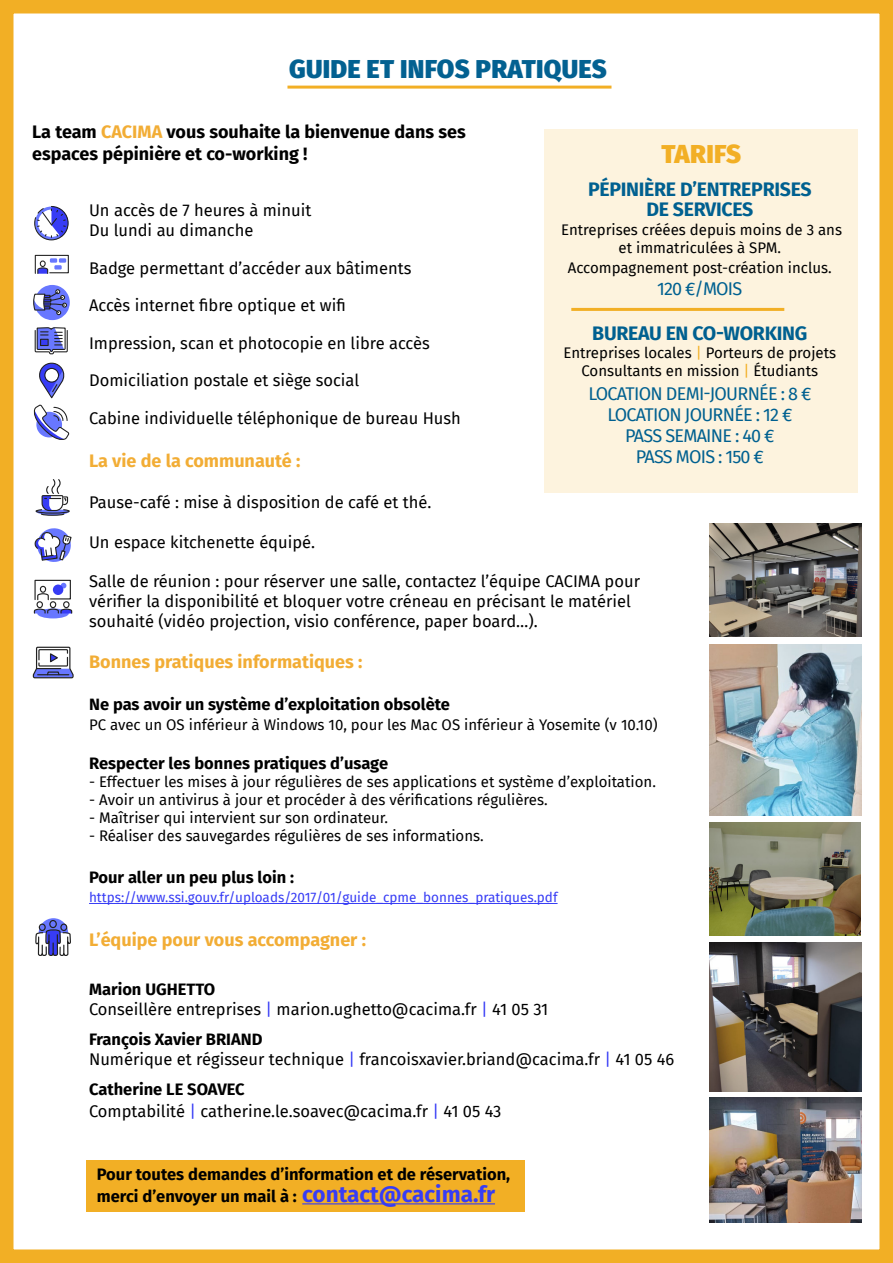
<style>
.page{position:relative;width:893px;height:1263px;background:#fff}
.page>*{position:absolute;margin:0;border:0;box-sizing:border-box;transform-origin:0 0}
.t1{font:900 25.5px "Fira Sans";letter-spacing:.01em;color:#036191}
.t2{font:900 25.5px "Fira Sans";letter-spacing:.01em;color:#f2af25}
.t3{font:700 19.5px "Fira Sans";letter-spacing:-.015em;color:#006090}
.t4{font:18px "Fira Sans";letter-spacing:-.04em;color:#006090}
.t5{font:700 18px "Fira Sans";color:#f2ad35}
.t6{font:700 18px/21.6px "Fira Sans";color:#000}
.t7{font:16.5px/19.8px "Fira Sans";color:#000}
.t8{font:700 16.5px "Fira Sans";color:#000}
.t9{font:15px/18px "Fira Sans";color:#000;text-align:center}
.t10{font:13.5px "Fira Sans";color:#373cf5}
.s1{color:#f2ad35}
.s2{color:#f2af25}
.s3{font-weight:700}
.s4{color:#373cf5}
.s5{font-size:22.5px;color:#373cf5}
</style>
<div class="page">
<div style="left:0;top:0;width:893px;height:1263px;border:14px solid #f2af25"></div>
<svg style="left:34px;top:206px;width:35px;height:35px"></svg>
<svg style="left:34px;top:254px;width:35px;height:20px"></svg>
<div style="left:54px;top:265px;width:8px;height:5px;background:#6877ff"></div>
<svg style="left:33px;top:285px;width:37px;height:35px"></svg>
<svg style="left:34px;top:327px;width:34px;height:28px"></svg>
<div style="left:40px;top:339px;width:9px;height:7px;border:1px solid #222"></div>
<svg style="left:35px;top:479px;width:35px;height:37px"></svg>
<svg style="left:34px;top:528px;width:38px;height:34px"></svg>
<div style="left:37px;top:608px;width:32px;height:10px;background:#6877ff;border-radius:50%"></div>
<svg style="left:33px;top:579px;width:40px;height:35px"></svg>
<svg style="left:34px;top:362px;width:36px;height:78px"></svg>
<svg style="left:32px;top:646px;width:42px;height:33px"></svg>
<svg style="left:35px;top:918px;width:36px;height:38px"></svg>
<hr style="left:287px;top:86px;width:324px;height:3px;background:#f2af25">
<div style="left:545px;top:129px;width:313px;height:364px;background:#fdf3de"></div>
<hr style="left:571px;top:308px;width:213px;height:3px;background:#f2af25">
<img style="left:710px;top:523px;width:151px;height:114px">
<img style="left:710px;top:644px;width:151px;height:172px">
<img style="left:710px;top:822px;width:150px;height:113px">
<img style="left:710px;top:942px;width:152px;height:150px">
<img style="left:710px;top:1097px;width:151px;height:125px">
<div style="left:86px;top:1160px;width:439px;height:51px;background:#f2af25"></div>
<hr style="left:89px;top:903px;width:469px;height:1px;background:#373cf5">
<hr style="left:302px;top:1203px;width:193px;height:1px;background:#373cf5">
<p class="t1" style="left:289px;top:46px;width:319px">GUIDE ET INFOS PRATIQUES</p>
<p class="t6" style="left:32px;top:120px;width:435px">La team <span class="s1">CACIMA</span> vous souhaite la bienvenue dans ses espaces pépinière et co-working !</p>
<p class="t2" style="left:661px;top:131px;width:81px">TARIFS</p>
<p class="t3" style="left:588px;top:173px;width:225px">PÉPINIÈRE D’ENTREPRISES</p>
<p class="t3" style="left:646px;top:192px;width:108px">DE SERVICES</p>
<p class="t9" style="left:561px;top:220px;width:282px">Entreprises créées depuis moins de 3 ans et immatriculées à SPM.</p>
<p class="t9" style="left:568px;top:258px;width:266px">Accompagnement post-création inclus.</p>
<p class="t4" style="left:657px;top:275px;width:87px">120 €/MOIS</p>
<p class="t3" style="left:592px;top:317px;width:217px">BUREAU EN CO-WORKING</p>
<p class="t9" style="left:563px;top:344px;width:274px">Entreprises locales <span class="s2">|</span> Porteurs de projets<br>Consultants en mission <span class="s2">|</span> Étudiants</p>
<p class="t4" style="left:588px;top:380px;width:225px">LOCATION DEMI-JOURNÉE : 8 €</p>
<p class="t4" style="left:607px;top:401px;width:187px">LOCATION JOURNÉE : 12 €</p>
<p class="t4" style="left:625px;top:422px;width:151px">PASS SEMAINE : 40 €</p>
<p class="t4" style="left:636px;top:443px;width:130px">PASS MOIS : 150 €</p>
<p class="t7" style="left:89px;top:200px;width:224px">Un accès de 7 heures à minuit</p>
<p class="t7" style="left:89px;top:220px;width:166px">Du lundi au dimanche</p>
<p class="t7" style="left:89px;top:257px;width:324px">Badge permettant d’accéder aux bâtiments</p>
<p class="t7" style="left:89px;top:295px;width:258px">Accès internet fibre optique et wifi</p>
<p class="t7" style="left:89px;top:332px;width:342px">Impression, scan et photocopie en libre accès</p>
<p class="t7" style="left:89px;top:370px;width:272px">Domiciliation postale et siège social</p>
<p class="t7" style="left:89px;top:407px;width:373px">Cabine individuelle téléphonique de bureau Hush</p>
<p class="t5" style="left:89px;top:445px;width:213px">La vie de la communauté :</p>
<p class="t7" style="left:89px;top:492px;width:344px">Pause-café : mise à disposition de café et thé.</p>
<p class="t7" style="left:89px;top:532px;width:227px">Un espace kitchenette équipé.</p>
<p class="t7" style="left:89px;top:571px;width:552px">Salle de réunion : pour réserver une salle, contactez l’équipe CACIMA pour vérifier la disponibilité et bloquer votre créneau en précisant le matériel souhaité (vidéo projection, visio conférence, paper board…).</p>
<p class="t5" style="left:89px;top:647px;width:275px">Bonnes pratiques informatiques :</p>
<p class="t8" style="left:89px;top:690px;width:362px">Ne pas avoir un système d’exploitation obsolète</p>
<p class="t9" style="left:89px;top:715px;width:570px">PC avec un OS inférieur à Windows 10, pour les Mac OS inférieur à Yosemite (v 10.10)</p>
<p class="t8" style="left:89px;top:749px;width:301px">Respecter les bonnes pratiques d’usage</p>
<p class="t9" style="left:89px;top:773px;width:568px">- Effectuer les mises à jour régulières de ses applications et système d’exploitation.</p>
<p class="t9" style="left:89px;top:791px;width:460px">- Avoir un antivirus à jour et procéder à des vérifications régulières.</p>
<p class="t9" style="left:89px;top:809px;width:301px">- Maîtriser qui intervient sur son ordinateur.</p>
<p class="t9" style="left:89px;top:827px;width:396px">- Réaliser des sauvegardes régulières de ses informations.</p>
<p class="t8" style="left:89px;top:863px;width:206px">Pour aller un peu plus loin :</p>
<p class="t10" style="left:89px;top:887px;width:470px">https://www.ssi.gouv.fr/uploads/2017/01/guide_cpme_bonnes_pratiques.pdf</p>
<p class="t5" style="left:89px;top:924px;width:278px">L’équipe pour vous accompagner :</p>
<p class="t7" style="left:89px;top:979px;width:461px"><span class="s3">Marion UGHETTO<br></span>Conseillère entreprises <span class="s4">|</span> marion.ughetto@cacima.fr <span class="s4">|</span> 41 05 31</p>
<p class="t7" style="left:89px;top:1029px;width:587px"><span class="s3">François Xavier BRIAND<br></span>Numérique et régisseur technique <span class="s4">|</span> francoisxavier.briand@cacima.fr <span class="s4">|</span> 41 05 46</p>
<p class="t7" style="left:89px;top:1078px;width:414px;line-height:21.6px"><span class="s3">Catherine LE SOAVEC<br></span>Comptabilité <span class="s4">|</span> catherine.le.soavec@cacima.fr <span class="s4">|</span> 41 05 43</p>
<p class="t8" style="left:97px;top:1160px;width:415px">Pour toutes demandes d’information et de réservation,</p>
<p class="t8" style="left:97px;top:1182px;width:400px">merci d’envoyer un mail à : <span class="s5">contact@cacima.fr</span></p>
</div>
